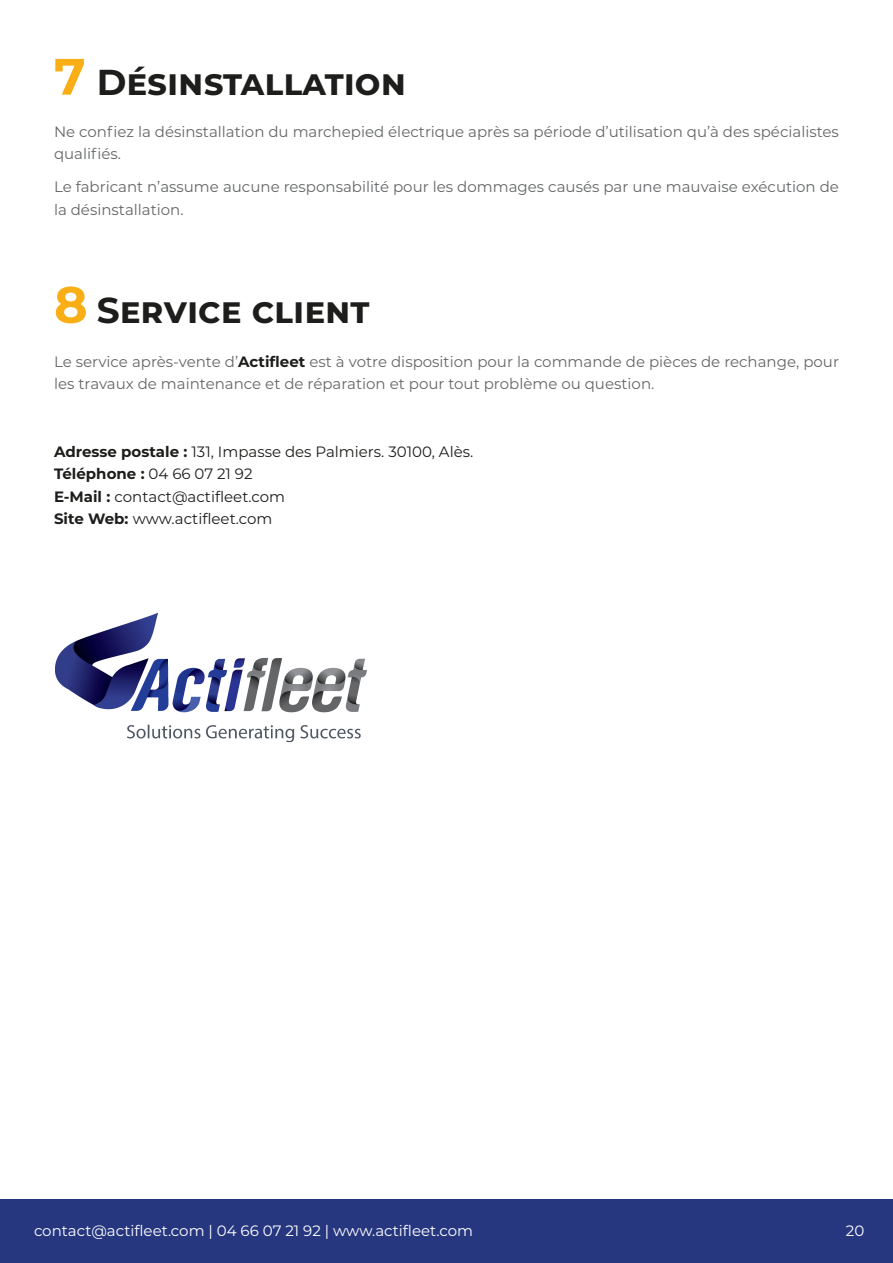
<style>
.page{position:relative;width:893px;height:1263px;background:#fff}
.page>*{position:absolute;margin:0;border:0;box-sizing:border-box;transform-origin:0 0}
.t1{font:700 51px "Montserrat";color:#f9ae16}
.t2{font:700 36px "Montserrat";color:#1d1d1b}
.t3{font:15px/22.5px "Montserrat";color:#656668}
.t4{font:15px "Montserrat";color:#1d1d1b}
.t5{font:15px "Montserrat";color:#fff}
.t6{font:700 15px "Montserrat";color:#1d1d1b}
.s1{font-weight:700;color:#1d1d1b}
.s2{font-weight:700}
.s3{font-weight:400}
</style>
<div class="page">
<div style="left:0;top:1199px;width:893px;height:64px;background:#263780"></div>
<img style="left:55px;top:613px;width:312px;height:130px">
<p class="t1" style="left:54px;top:40px;width:33px">7</p>
<p class="t2" style="left:97px;top:56px;width:311px">Désinstallation</p>
<p class="t3" style="left:54px;top:120px;width:786px">Ne confiez la désinstallation du marchepied électrique après sa période d’utilisation qu’à des spécialistes qualifiés.</p>
<p class="t3" style="left:54px;top:175px;width:786px">Le fabricant n’assume aucune responsabilité pour les dommages causés par une mauvaise exécution de la désinstallation.</p>
<p class="t1" style="left:54px;top:268px;width:35px">8</p>
<p class="t2" style="left:97px;top:284px;width:274px">Service client</p>
<p class="t3" style="left:54px;top:350px;width:786px">Le service après-vente d’<span class="s1">Actifleet</span> est à votre disposition pour la commande de pièces de rechange, pour les travaux de maintenance et de réparation et pour tout problème ou question.</p>
<p class="t4" style="left:54px;top:441px;width:421px"><span class="s2">Adresse postale :</span> 131, Impasse des Palmiers. 30100, Alès.</p>
<p class="t6" style="left:54px;top:463px;width:200px">Téléphone : <span class="s3">04 66 07 21 92</span></p>
<p class="t4" style="left:54px;top:486px;width:233px"><span class="s2">E-Mail :</span> contact@actifleet.com</p>
<p class="t4" style="left:54px;top:509px;width:220px"><span class="s2">Site Web:</span> www.actifleet.com</p>
<p class="t5" style="left:34px;top:1220px;width:440px">contact@actifleet.com | 04 66 07 21 92 | www.actifleet.com</p>
<p class="t5" style="left:846px;top:1220px;width:20px">20</p>
</div>
